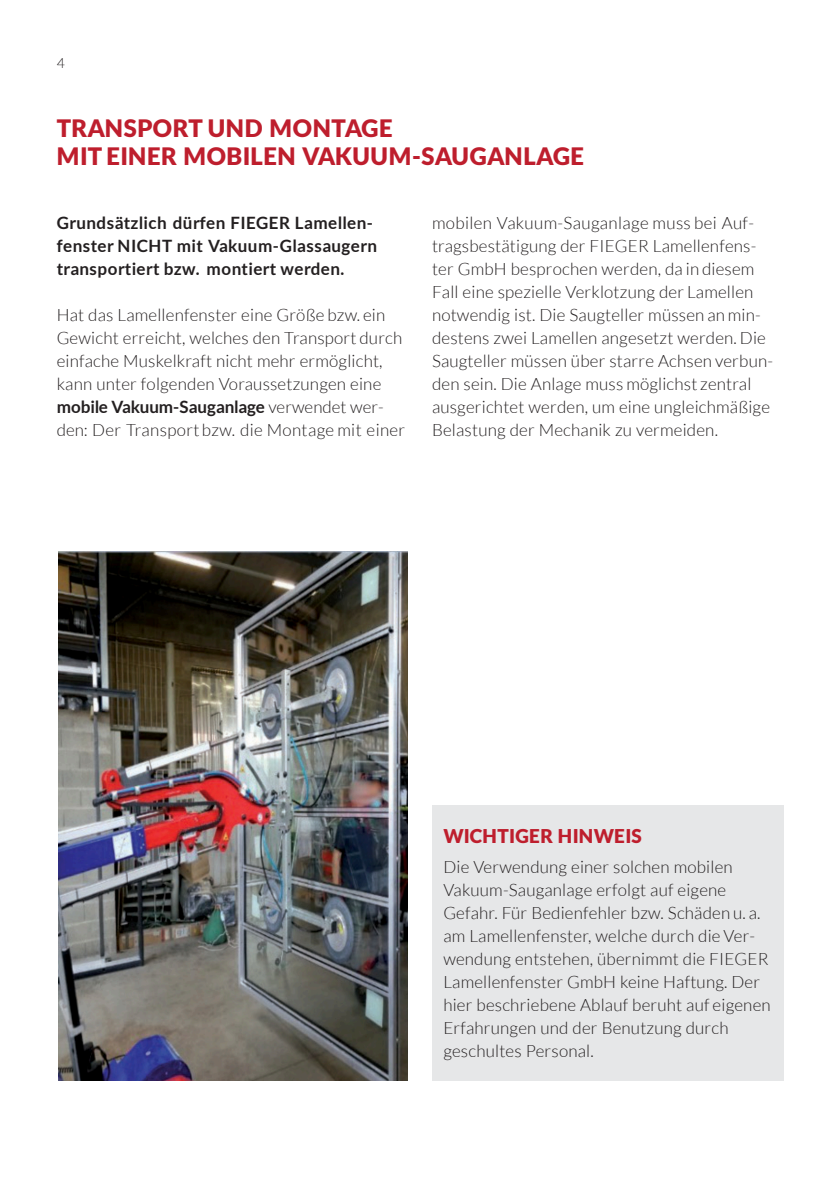
<style>
.page{position:relative;width:840px;height:1191px;background:#fff}
.page>*{position:absolute;margin:0;border:0;box-sizing:border-box;transform-origin:0 0}
.t1{font:900 24px "Lato";letter-spacing:.02em;color:#be1e2d}
.t2{font:900 19px "Lato";letter-spacing:.01em;color:#be1e2d}
.t3{font:300 17px "Lato";letter-spacing:.01em;color:#231f20}
.t4{font:700 17px "Lato";letter-spacing:.015em;color:#231f20}
.t5{font:700 17px "Lato";letter-spacing:-.005em;color:#231f20}
.t6{font:300 14px "Lato";color:#231f20}
.s1{font-weight:300}
</style>
<div class="page">
<img style="left:59px;top:551px;width:349px;height:529px">
<div style="left:432px;top:805px;width:350px;height:275px;background:#e6e7e8"></div>
<p class="t6" style="left:57px;top:57px;width:10px">4</p>
<p class="t1" style="left:57px;top:118px;width:337px">TRANSPORT UND MONTAGE</p>
<p class="t1" style="left:57px;top:146px;width:528px">MIT EINER MOBILEN VAKUUM-SAUGANLAGE</p>
<p class="t4" style="left:57px;top:215px;width:317px">Grundsätzlich dürfen FIEGER Lamellen-</p>
<p class="t4" style="left:57px;top:238px;width:321px">fenster NICHT mit Vakuum-Glassaugern</p>
<p class="t4" style="left:57px;top:261px;width:289px">transportiert bzw. montiert werden.</p>
<p class="t3" style="left:57px;top:307px;width:330px">Hat das Lamellenfenster eine Größe bzw. ein</p>
<p class="t3" style="left:57px;top:330px;width:347px">Gewicht erreicht, welches den Transport durch</p>
<p class="t3" style="left:57px;top:353px;width:327px">einfache Muskelkraft nicht mehr ermöglicht,</p>
<p class="t3" style="left:57px;top:376px;width:326px">kann unter folgenden Voraussetzungen eine</p>
<p class="t5" style="left:57px;top:399px;width:328px">mobile Vakuum-Sauganlage <span class="s1">verwendet wer-</span></p>
<p class="t3" style="left:57px;top:422px;width:350px">den: Der Transport bzw. die Montage mit einer</p>
<p class="t3" style="left:432px;top:215px;width:323px">mobilen Vakuum-Sauganlage muss bei Auf-</p>
<p class="t3" style="left:432px;top:238px;width:326px">tragsbestätigung der FIEGER Lamellenfens-</p>
<p class="t3" style="left:432px;top:261px;width:324px">ter GmbH besprochen werden, da in diesem</p>
<p class="t3" style="left:432px;top:284px;width:323px">Fall eine spezielle Verklotzung der Lamellen</p>
<p class="t3" style="left:432px;top:307px;width:330px">notwendig ist. Die Saugteller müssen an min-</p>
<p class="t3" style="left:432px;top:330px;width:335px">destens zwei Lamellen angesetzt werden. Die</p>
<p class="t3" style="left:432px;top:353px;width:342px">Saugteller müssen über starre Achsen verbun-</p>
<p class="t3" style="left:432px;top:376px;width:321px">den sein. Die Anlage muss möglichst zentral</p>
<p class="t3" style="left:432px;top:399px;width:339px">ausgerichtet werden, um eine ungleichmäßige</p>
<p class="t3" style="left:432px;top:422px;width:287px">Belastung der Mechanik zu vermeiden.</p>
<p class="t2" style="left:443px;top:827px;width:200px">WICHTIGER HINWEIS</p>
<p class="t3" style="left:443px;top:859px;width:291px">Die Verwendung einer solchen mobilen</p>
<p class="t3" style="left:443px;top:882px;width:284px">Vakuum-Sauganlage erfolgt auf eigene</p>
<p class="t3" style="left:443px;top:905px;width:318px">Gefahr. Für Bedienfehler bzw. Schäden u. a.</p>
<p class="t3" style="left:443px;top:928px;width:313px">am Lamellenfenster, welche durch die Ver-</p>
<p class="t3" style="left:443px;top:951px;width:326px">wendung entstehen, übernimmt die FIEGER</p>
<p class="t3" style="left:443px;top:974px;width:318px">Lamellenfenster GmbH keine Haftung. Der</p>
<p class="t3" style="left:443px;top:997px;width:329px">hier beschriebene Ablauf beruht auf eigenen</p>
<p class="t3" style="left:443px;top:1020px;width:287px">Erfahrungen und der Benutzung durch</p>
<p class="t3" style="left:443px;top:1043px;width:152px">geschultes Personal.</p>
</div>
